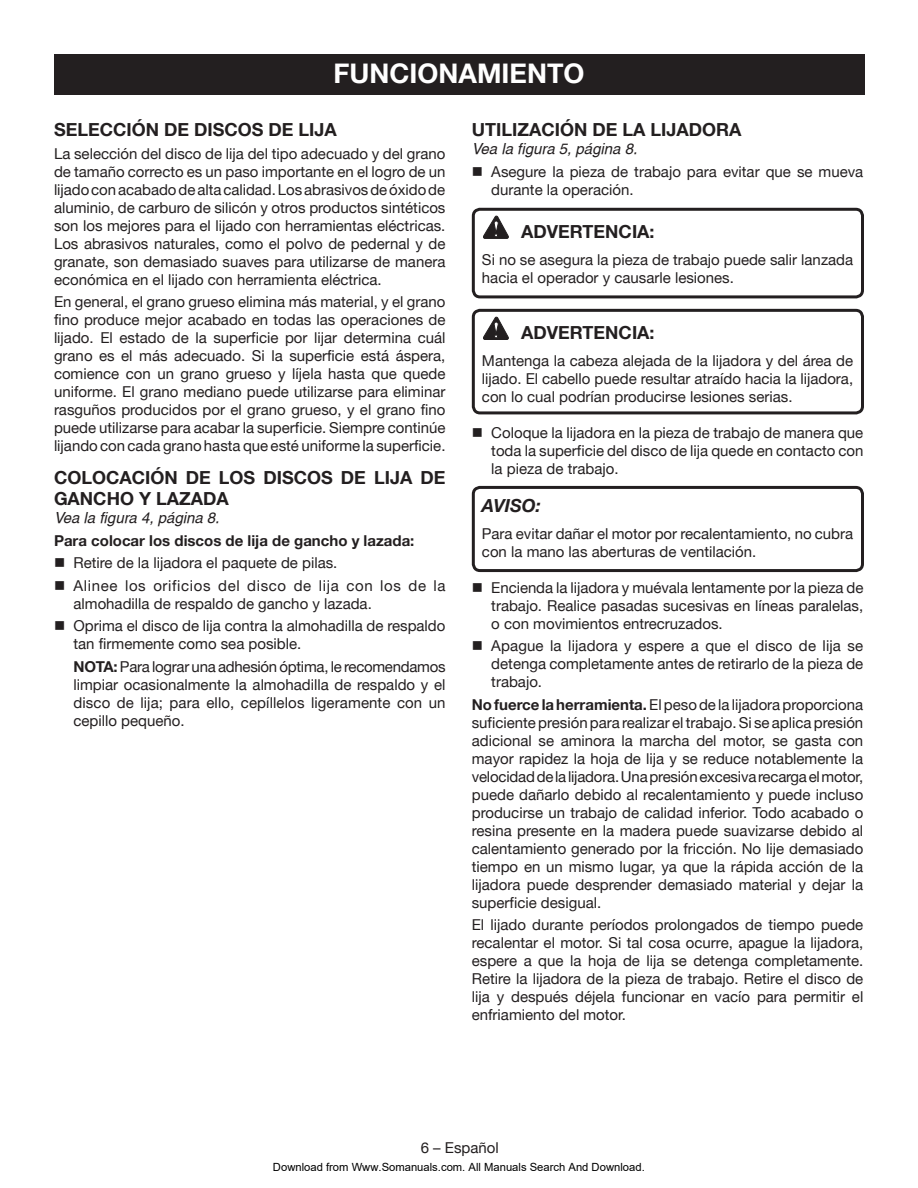
<style>
.page{position:relative;width:918px;height:1188px;background:#fff}
.page>*{position:absolute;margin:0;border:0;box-sizing:border-box;transform-origin:0 0}
.t1{font:700 27px "Helvetica Neue";color:#fff}
.t2{font:700 18px/21.6px "Helvetica Neue";color:#231f20}
.t3{font:italic 700 18px "Helvetica Neue";color:#231f20}
.t4{font:15px/18px "Helvetica Neue";color:#231f20;text-align:justify}
.t5{font:15px/18px "Helvetica Neue";letter-spacing:.04em;color:#231f20}
.t6{font:700 15px "Helvetica Neue";color:#231f20}
.t7{font:italic 15px "Helvetica";color:#231f20}
.t8{font:11.25px "Arial";color:#000}
.s1{font-weight:700}
</style>
<div class="page">
<div style="left:54px;top:54px;width:811px;height:40px;background:#231f20"></div>
<div style="left:472px;top:208px;width:392px;height:90px;border:3px solid #231f20;border-radius:7px"></div>
<svg style="left:483px;top:216px;width:26px;height:22px"></svg>
<div style="left:472px;top:309px;width:392px;height:105px;border:3px solid #231f20;border-radius:7px"></div>
<svg style="left:483px;top:317px;width:26px;height:23px"></svg>
<div style="left:472px;top:486px;width:392px;height:86px;border:3px solid #231f20;border-radius:7px"></div>
<h1 class="t1" style="left:334px;top:56px;width:94px">FUNCIONA</h1>
<h1 class="t1" style="left:477px;top:56px;width:42px">MIENTO</h1>
<p class="t2" style="left:54px;top:119px;width:24px">SELE</p>
<p class="t2" style="left:100px;top:119px;width:210px">CCIÓN DE DISCOS DE LIJA</p>
<p class="t4" style="left:54px;top:144px;width:393px">La selección del disco de lija del tipo adecuado y del grano de tamaño correcto es un paso importante en el logro de un lijado con acabado de alta calidad. Los abrasivos de óxido de aluminio, de carburo de silicón y otros productos sintéticos son los mejores para el lijado con herramientas eléctricas.<br>Los abrasivos naturales, como el polvo de pedernal y de granate, son demasiado suaves para utilizarse de manera económica en el lijado con herramienta eléctrica.</p>
<p class="t4" style="left:54px;top:293px;width:393px">En general, el grano grueso elimina más material, y el grano fino produce mejor acabado en todas las operaciones de lijado. El estado de la superficie por lijar determina cuál grano es el más adecuado. Si la superficie está áspera, comience con un grano grueso y líjela hasta que quede uniforme. El grano mediano puede utilizarse para eliminar rasguños producidos por el grano grueso, y el grano fino puede utilizarse para acabar la superficie. Siempre continúe lijando con cada grano hasta que esté uniforme la superficie.</p>
<p class="t2" style="left:54px;top:466px;width:393px">Colocación de los discos de lija de ganch o y lazada</p>
<p class="t7" style="left:54px;top:509px;width:167px">Vea la figura 4, página 8.</p>
<p class="t6" style="left:54px;top:531px;width:362px">Para colocar los discos de lija de gancho y lazada:</p>
<p class="t4" style="left:54px;top:554px;width:285px">■ Retire de la lijadora el paquete de pilas.</p>
<p class="t5" style="left:74px;top:576px;width:374px;text-indent:-20px">■ Alinee los orificios del disco de lija con los de la almohadilla de respaldo de gancho y lazada.</p>
<p class="t4" style="left:74px;top:617px;width:373px;text-indent:-20px">■ Oprima el disco de lija contra la almohadilla de respaldo tan firmemente como sea posible.</p>
<p class="t6" style="left:74px;top:657px;width:11px">NOTA</p>
<p class="t4" style="left:74px;top:657px;width:374px;text-indent:40px"><span class="s1">:</span> Para lograr una adhesión óptima, le recomendamos limpiar ocasionalmente la almohadilla de respaldo y el disco de lija; para ello, cepíllelos ligeramente con un cepillo pequeño.</p>
<p class="t2" style="left:472px;top:119px;width:11px">UTILIZA</p>
<p class="t2" style="left:541px;top:119px;width:122px">CIÓN DE LA LIJADORA</p>
<p class="t7" style="left:472px;top:140px;width:167px">Vea la figura 5, página 8.</p>
<p class="t4" style="left:491px;top:162px;width:374px;text-indent:-20px">■ Asegure la pieza de trabajo para evitar que se mueva durante la operación.</p>
<p class="t2" style="left:521px;top:221px;width:50px">ADVERTEN</p>
<p class="t2" style="left:619px;top:221px;width:37px">CIA:</p>
<p class="t4" style="left:482px;top:251px;width:373px">Si no se asegura la pieza de trabajo puede salir lanzada hacia el operador y causarle lesiones.</p>
<p class="t2" style="left:521px;top:322px;width:50px">ADVERTEN</p>
<p class="t2" style="left:619px;top:322px;width:37px">CIA:</p>
<p class="t4" style="left:482px;top:352px;width:373px">Mantenga la cabeza alejada de la lijadora y del área de lijado. El cabello puede resultar atraído hacia la lijadora, con lo cual podrían producirse lesiones serias.</p>
<p class="t4" style="left:491px;top:423px;width:374px;text-indent:-20px">■ Coloque la lijadora en la pieza de trabajo de manera que toda la superficie del disco de lija quede en contacto con la pieza de trabajo.</p>
<p class="t3" style="left:482px;top:495px;width:61px">AVISO:</p>
<p class="t4" style="left:482px;top:525px;width:373px">Para evitar dañar el motor por recalentamiento, no cubra con la mano las aberturas de ventilación.</p>
<p class="t4" style="left:491px;top:578px;width:374px;text-indent:-20px">■ Encienda la lijadora y muévala lentamente por la pieza de trabajo. Realice pasadas sucesivas en líneas paralelas, o con movimientos entrecruzados.</p>
<p class="t4" style="left:491px;top:637px;width:373px;text-indent:-20px">■ Apague la lijadora y espere a que el disco de lija se detenga completamente antes de retirarlo de la pieza de trabajo.</p>
<p class="t4" style="left:472px;top:695px;width:393px"><span class="s1">No fuerce la herramienta.</span> El peso de la lijadora proporciona suficiente presión para realizar el trabajo. Si se aplica presión adicional se aminora la marcha del motor, se gasta con mayor rapidez la hoja de lija y se reduce notablemente la velocidad de la lijadora. Una presión excesiva recarga el motor, puede dañarlo debido al recalentamiento y puede incluso producirse un trabajo de calidad inferior. Todo acabado o resina presente en la madera puede suavizarse debido al calentamiento generado por la fricción. No lije demasiado tiempo en un mismo lugar, ya que la rápida acción de la lijadora puede desprender demasiado material y dejar la superficie desigual.</p>
<p class="t4" style="left:472px;top:916px;width:393px">El lijado durante períodos prolongados de tiempo puede recalentar el motor. Si tal cosa ocurre, apague la lijadora, espere a que la hoja de lija se detenga completamente.<br>Retire la lijadora de la pieza de trabajo. Retire el disco de lija y después déjela funcionar en vacío para permitir el enfriamiento del motor.</p>
<p class="t4" style="left:421px;top:1139px;width:80px">6 – Español</p>
<p class="t8" style="left:273px;top:1160px;width:373px">Download from Www.Somanuals.com. All Manuals Search And Download.</p>
</div>
